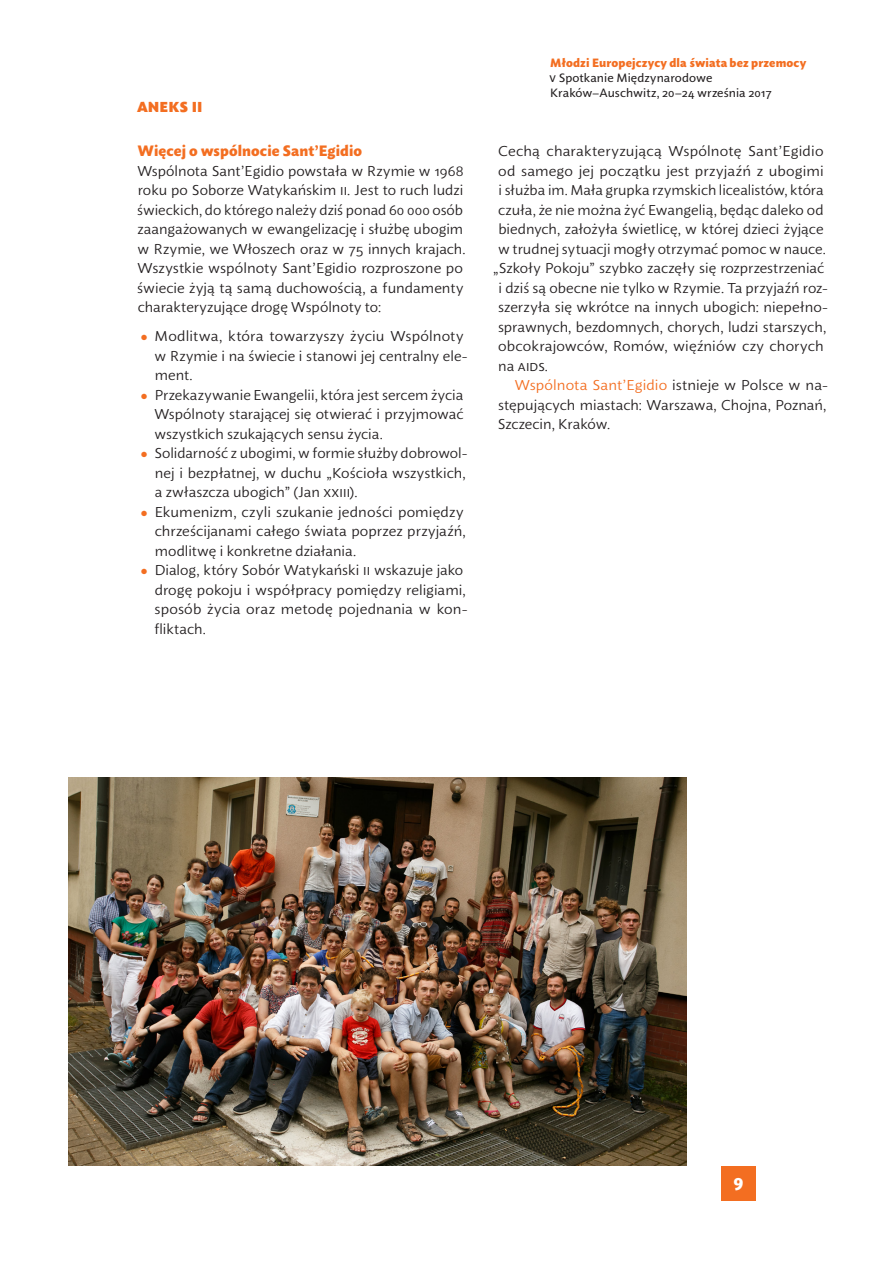
<style>
.page{position:relative;width:893px;height:1263px;background:#fff}
.page>*{position:absolute;margin:0;border:0;box-sizing:border-box;transform-origin:0 0}
.t1{font:900 18px "Lelum Sans";letter-spacing:.005em;color:#f36e21}
.t2{font:900 18px "Lelum Sans";color:#fff}
.t3{font:900 15px "Lelum Sans";letter-spacing:.005em;color:#f36e21}
.t4{font:14.25px/19.5px "Lelum Sans";color:#231f20}
.t5{font:14.25px "Lelum Sans";letter-spacing:.005em;color:#f36e21}
.t6{font:12px/15px "Lelum Sans";letter-spacing:.005em;color:#231f20}
.t7{font:900 12px "Lelum Sans";letter-spacing:.015em;color:#f36e21}
.s1{font-weight:900;color:#f36e21}
.s2{color:#231f20}
</style>
<div class="page">
<div style="left:721px;top:1166px;width:35px;height:34px;background:#f36e21"></div>
<img style="left:69px;top:777px;width:618px;height:389px">
<p class="t1" style="left:137px;top:91px;width:67px">ANEKS II</p>
<p class="t3" style="left:138px;top:139px;width:226px">Więcej o wspólnocie Sant’Egidio</p>
<p class="t4" style="left:137px;top:161px;width:330px">Wspólnota Sant’Egidio powstała w Rzymie w 1968 roku po Soborze Watykańskim II. Jest to ruch ludzi świeckich, do którego należy dziś ponad 60 000 osób zaangażowanych w ewangelizację i służbę ubogim w Rzymie, we Włoszech oraz w 75 innych krajach.<br>Wszystkie wspólnoty Sant’Egidio rozproszone po świecie żyją tą samą duchowością, a fundamenty charakteryzujące drogę Wspólnoty to:</p>
<p class="t4" style="left:155px;top:327px;width:314px;text-indent:-14px"><span class="s1">•</span> Modlitwa, która towarzyszy życiu Wspólnoty w Rzymie i na świecie i stanowi jej centralny ele&shy;ment.</p>
<p class="t4" style="left:154px;top:386px;width:311px;text-align:justify;text-indent:-14px"><span class="s1">•</span> Przekazywanie Ewangelii, która jest sercem życia Wspólnoty starającej się otwierać i przyjmować wszystkich szukających sensu życia.</p>
<p class="t4" style="left:155px;top:444px;width:314px;text-align:justify;text-indent:-14px"><span class="s1">•</span> Solidarność z ubogimi, w formie służby dobrowol&shy;nej i bezpłatnej, w duchu „Kościoła wszystkich, a zwłaszcza ubogich” (Jan XXIII).</p>
<p class="t4" style="left:155px;top:503px;width:313px;text-indent:-14px"><span class="s1">•</span> Ekumenizm, czyli szukanie jedności pomiędzy chrześcijanami całego świata poprzez przyjaźń, modlitwę i konkretne działania.</p>
<p class="t4" style="left:154px;top:561px;width:313px;text-indent:-14px"><span class="s1">•</span> Dialog, który Sobór Watykański II wskazuje jako drogę pokoju i współpracy pomiędzy religiami, sposób życia oraz metodę pojednania w kon&shy;fliktach.</p>
<p class="t7" style="left:550px;top:53px;width:258px">Młodzi Europejczycy dla świata bez przemocy</p>
<p class="t6" style="left:549px;top:71px;width:223px">V Spotkanie Międzynarodowe<br>Kraków–Auschwitz, 20–24 września 2017</p>
<p class="t4" style="left:498px;top:142px;width:327px">Cechą charakteryzującą Wspólnotę Sant’Egidio</p>
<p class="t4" style="left:498px;top:161px;width:327px">od samego jej początku jest przyjaźń z ubogimi</p>
<p class="t4" style="left:498px;top:181px;width:327px">i służba im. Mała grupka rzymskich licealistów, która</p>
<p class="t4" style="left:498px;top:200px;width:327px">czuła, że nie można żyć Ewangelią, będąc daleko od</p>
<p class="t4" style="left:498px;top:220px;width:327px">biednych, założyła świetlicę, w której dzieci żyjące</p>
<p class="t4" style="left:498px;top:239px;width:330px">w trudnej sytuacji mogły otrzymać pomoc w nauce.</p>
<p class="t4" style="left:493px;top:259px;width:332px">„Szkoły Pokoju” szybko zaczęły się rozprzestrzeniać</p>
<p class="t4" style="left:498px;top:278px;width:331px">i dziś są obecne nie tylko w Rzymie. Ta przyjaźń roz-</p>
<p class="t4" style="left:498px;top:298px;width:331px">szerzyła się wkrótce na innych ubogich: niepełno-</p>
<p class="t4" style="left:498px;top:317px;width:330px">sprawnych, bezdomnych, chorych, ludzi starszych,</p>
<p class="t4" style="left:498px;top:337px;width:327px">obcokrajowców, Romów, więźniów czy chorych</p>
<p class="t4" style="left:498px;top:356px;width:51px">na AIDS.</p>
<p class="t5" style="left:515px;top:375px;width:314px">Wspólnota Sant’Egidio <span class="s2">istnieje w Polsce w na-</span></p>
<p class="t4" style="left:498px;top:395px;width:330px">stępujących miastach: Warszawa, Chojna, Poznań,</p>
<p class="t4" style="left:498px;top:415px;width:114px">Szczecin, Kraków.</p>
<p class="t2" style="left:733px;top:1170px;width:13px">9</p>
</div>
